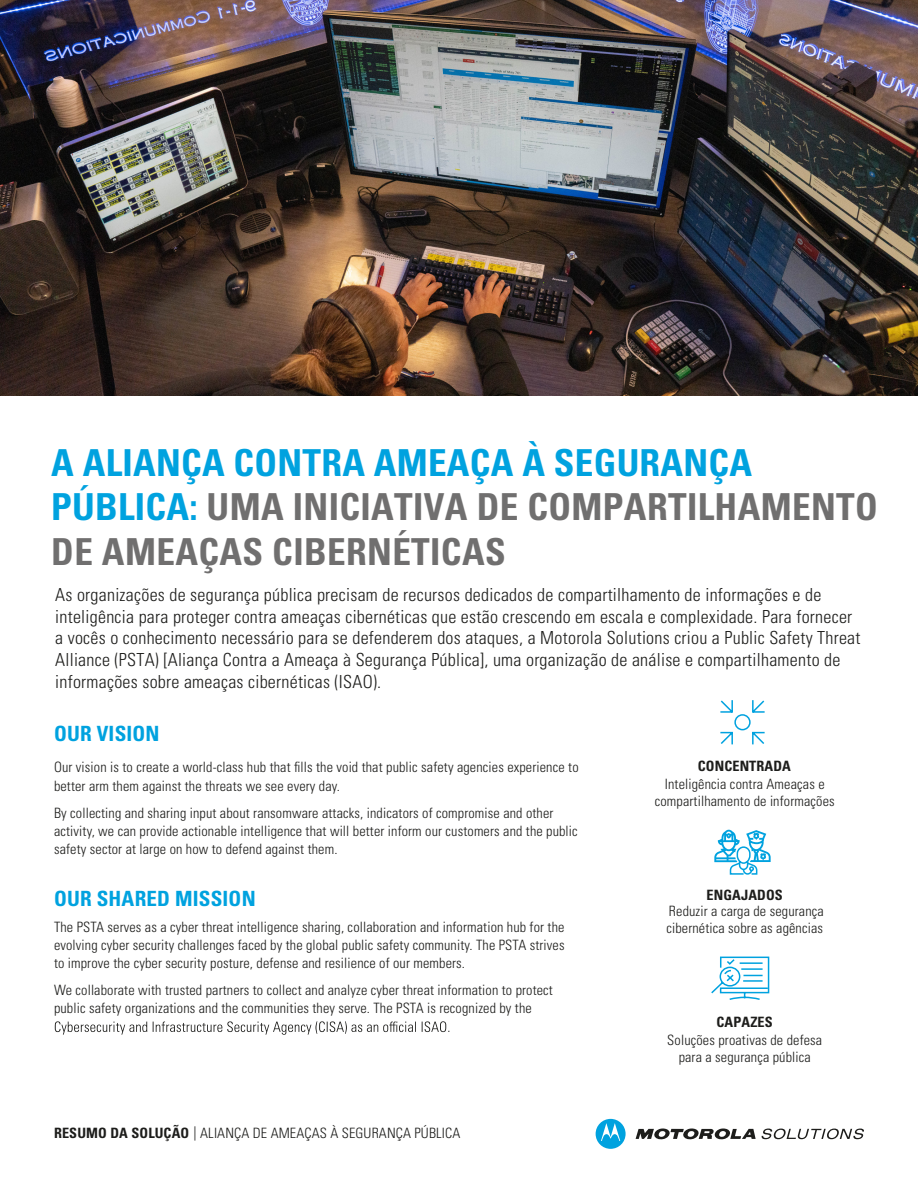
<style>
.page{position:relative;width:918px;height:1188px;background:#fff}
.page>*{position:absolute;margin:0;border:0;box-sizing:border-box;transform-origin:0 0}
.t1{font:700 condensed 37.2px/44.5px "Univers LT Std";letter-spacing:.01em;color:#706f6f}
.t2{font:700 condensed 21px "Univers LT Std";letter-spacing:.01em;color:#00a2df}
.t3{font:300 condensed 18px/21.6px "Univers LT Std";letter-spacing:.015em;color:#1d1d1b}
.t4{font:300 condensed 14.25px/18.3px "Univers LT Std";letter-spacing:.01em;color:#1d1d1b}
.t5{font:700 condensed 14.25px "Univers LT Std";letter-spacing:.01em;color:#1d1d1b}
.s1{color:#00a2df}
.s2{font-weight:700}
</style>
<div class="page">
<img style="left:0;top:0;width:918px;height:396px">
<svg style="left:55px;top:1021px;width:394px;height:14px"></svg>
<svg style="left:636px;top:1129px;width:120px;height:11px"></svg>
<svg style="left:596px;top:1119px;width:30px;height:30px"></svg>
<svg style="left:762px;top:1129px;width:102px;height:10px"></svg>
<svg style="left:720px;top:700px;width:45px;height:45px"></svg>
<svg style="left:711px;top:956px;width:59px;height:44px"></svg>
<svg style="left:714px;top:830px;width:57px;height:45px"></svg>
<h1 class="t1" style="left:51px;top:440px;width:828px"><span class="s1">A ALIANÇA CONTRA AMEAÇA À SEGURANÇA<br>PÚBLICA:</span> UMA INICIATIVA DE COMPARTILHAMENTO<br>DE AMEAÇAS CIBERNÉTICAS</h1>
<p class="t3" style="left:55px;top:584px;width:807px">As organizações de segurança pública precisam de recursos dedicados de compartilhamento de informações e de inteligência para proteger contra ameaças cibernéticas que estão crescendo em escala e complexidade. Para fornecer a vocês o conhecimento necessário para se defenderem dos ataques, a Motorola Solutions criou a Public Safety Threat Alliance (PSTA) [Aliança Contra a Ameaça à Segurança Pública], uma organização de análise e compartilhamento de informações sobre ameaças cibernéticas (ISAO).</p>
<h2 class="t2" style="left:54px;top:721px;width:107px">OUR VISION</h2>
<p class="t4" style="left:54px;top:758px;width:526px">Our vision is to create a world-class hub that fills the void that public safety agencies experience to better arm them against the threats we see every day.</p>
<p class="t4" style="left:54px;top:803px;width:525px">By collecting and sharing input about ransomware attacks, indicators of compromise and other activity, we can provide actionable intelligence that will better inform our customers and the public safety sector at large on how to defend against them.</p>
<h2 class="t2" style="left:54px;top:886px;width:203px">OUR SHARED MISSION</h2>
<p class="t4" style="left:54px;top:917px;width:512px;text-align:justify">The PSTA serves as a cyber threat intelligence sharing, collaboration and information hub for the evolving cyber security challenges faced by the global public safety community. The PSTA strives to improve the cyber security posture, defense and resilience of our members.</p>
<p class="t4" style="left:54px;top:981px;width:500px">We collaborate with trusted partners to collect and analyze cyber threat information to protect public safety organizations and the communities they serve. The PSTA is recognized by the</p>
<p class="t4" style="left:54px;top:1124px;width:408px"><span class="s2">RESUMO DA SOLUÇÃO</span> | ALIANÇA DE AMEAÇAS À SEGURANÇA PÚBLICA</p>
<p class="t5" style="left:698px;top:758px;width:95px">CONCENTRADA</p>
<p class="t4" style="left:655px;top:776px;width:181px;line-height:17.1px;text-align:center">Inteligência contra Ameaças e compartilhamento de informações</p>
<p class="t5" style="left:707px;top:887px;width:78px">ENGAJADOS</p>
<p class="t4" style="left:666px;top:902px;width:159px;line-height:17.1px">Reduzir a carga de segurança cibernética sobre as agências</p>
<p class="t5" style="left:717px;top:1013px;width:58px">CAPAZES</p>
<p class="t4" style="left:667px;top:1032px;width:156px;line-height:17.1px;text-align:center">Soluções proativas de defesa para a segurança pública</p>
</div>
